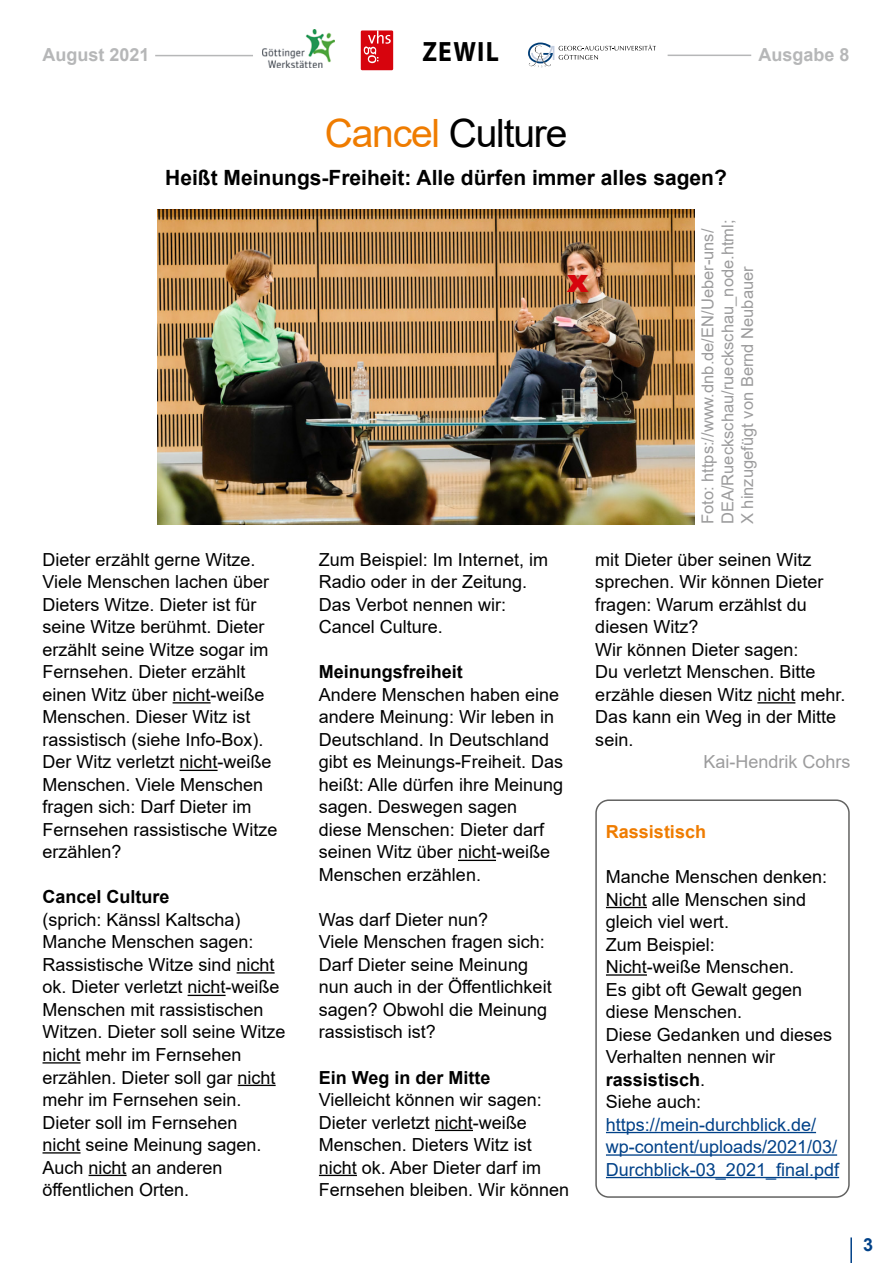
<style>
.page{position:relative;width:893px;height:1263px;background:#fff}
.page>*{position:absolute;margin:0;border:0;box-sizing:border-box;transform-origin:0 0}
.t1{font:39px "Arial";letter-spacing:-.03em;color:#000}
.t2{font:900 33px "Arial";color:#d7040d}
.t3{font:700 28.05px "Myriad Pro";letter-spacing:.05em;color:#000;scale:.91 1}
.t4{font:700 21px "Arial";color:#000}
.t5{font:18px/22.5px "Arial";color:#000}
.t6{font:18px/22.5px "Arial";color:#004188}
.t7{font:700 18px "Arial";color:#000}
.t8{font:700 18px "Arial";color:#b6b7b8}
.t9{font:18px "Arial";color:#9c9c9d}
.t10{font:700 18px "Arial";color:#ef7c00}
.t11{font:700 18px "Arial";color:#004188}
.t12{font:16.5px/19.8px "Arial";color:#9c9c9d}
.s1{color:#ef7c00}
.s2{font-weight:700}
</style>
<div class="page">
<hr style="left:850px;top:1237px;width:2px;height:26px;background:#004188">
<hr style="left:173px;top:702px;width:38px;height:1px;background:#000">
<hr style="left:180px;top:770px;width:38px;height:1px;background:#000">
<hr style="left:237px;top:972px;width:38px;height:1px;background:#000">
<hr style="left:188px;top:995px;width:38px;height:1px;background:#000">
<hr style="left:43px;top:1062px;width:38px;height:1px;background:#000">
<hr style="left:238px;top:1085px;width:38px;height:1px;background:#000">
<hr style="left:43px;top:1152px;width:38px;height:1px;background:#000">
<hr style="left:89px;top:1175px;width:38px;height:1px;background:#000">
<hr style="left:458px;top:860px;width:38px;height:1px;background:#000">
<hr style="left:435px;top:1130px;width:38px;height:1px;background:#000">
<hr style="left:319px;top:1175px;width:38px;height:1px;background:#000">
<hr style="left:757px;top:702px;width:38px;height:1px;background:#000">
<hr style="left:155px;top:55px;width:98px;height:1px;background:#b6b7b8">
<hr style="left:668px;top:55px;width:83px;height:1px;background:#b6b7b8">
<svg style="left:528px;top:42px;width:128px;height:25px"></svg>
<img style="left:263px;top:30px;width:71px;height:37px">
<div style="left:361px;top:31px;width:32px;height:39px;background:#d7040d"></div>
<svg style="left:364px;top:31px;width:27px;height:32px"></svg>
<hr style="left:606px;top:907px;width:41px;height:1px;background:#000">
<hr style="left:606px;top:974px;width:41px;height:2px;background:#000">
<hr style="left:606px;top:1132px;width:210px;height:1px;background:#004188">
<hr style="left:606px;top:1154px;width:231px;height:2px;background:#004188">
<hr style="left:606px;top:1177px;width:233px;height:1px;background:#004188">
<img style="left:157px;top:209px;width:537px;height:315px">
<div style="left:595px;top:799px;width:255px;height:399px;border:2px solid #626261;border-radius:13px"></div>
<p class="t8" style="left:43px;top:42px;width:109px">August 2021</p>
<h3 class="t3" style="left:422px;top:33px;width:86px">ZEWIL</h3>
<p class="t8" style="left:758px;top:42px;width:93px">Ausgabe 8</p>
<h1 class="t1" style="left:325px;top:107px;width:244px"><span class="s1">Cancel</span> Culture</h1>
<p class="t4" style="left:165px;top:163px;width:563px">Heißt Meinungs-Freiheit: Alle dürfen immer alles sagen?</p>
<p class="t5" style="left:43px;top:548px;width:237px">Dieter erzählt gerne Witze.<br>Viele Menschen lachen über<br>Dieters Witze. Dieter ist für seine Witze berühmt. Dieter erzählt seine Witze sogar im<br>Fernsehen. Dieter erzählt einen Witz über nicht-weiße<br>Menschen. Dieser Witz ist rassistisch (siehe Info-Box).<br>Der Witz verletzt nicht-weiße<br>Menschen. Viele Menschen fragen sich: Darf Dieter im<br>Fernsehen rassistische Witze erzählen?</p>
<p class="t7" style="left:43px;top:884px;width:129px">Cancel Culture</p>
<p class="t5" style="left:43px;top:908px;width:245px">(sprich: Känssl Kaltscha)<br>Manche Menschen sagen:<br>Rassistische Witze sind nicht ok. Dieter verletzt nicht-weiße<br>Menschen mit rassistischen<br>Witzen. Dieter soll seine Witze nicht mehr im Fernsehen erzählen. Dieter soll gar nicht mehr im Fernsehen sein.<br>Dieter soll im Fernsehen<br>nicht seine Meinung sagen.<br>Auch nicht an anderen öffentlichen Orten.</p>
<h2 class="t2" style="left:567px;top:256px;width:24px">x</h2>
<p class="t12" style="left:698px;top:524px;width:306px;rotate:-90deg">Foto: https://www.dnb.de/EN/Ueber-uns/<br>DEA/Rueckschau/rueckschau_node.html;<br>X hinzugefügt von Bernd Neubauer</p>
<p class="t5" style="left:319px;top:548px;width:231px">Zum Beispiel: Im Internet, im<br>Radio oder in der Zeitung.<br>Das Verbot nennen wir:<br>Cancel Culture.</p>
<p class="t7" style="left:319px;top:659px;width:146px">Meinungsfreiheit</p>
<p class="t5" style="left:319px;top:683px;width:246px">Andere Menschen haben eine andere Meinung: Wir leben in<br>Deutschland. In Deutschland gibt es Meinungs-Freiheit. Das heißt: Alle dürfen ihre Meinung sagen. Deswegen sagen diese Menschen: Dieter darf seinen Witz über nicht-weiße<br>Menschen erzählen.</p>
<p class="t5" style="left:319px;top:908px;width:234px">Was darf Dieter nun?<br>Viele Menschen fragen sich:<br>Darf Dieter seine Meinung nun auch in der Öffentlichkeit sagen? Obwohl die Meinung rassistisch ist?</p>
<p class="t7" style="left:319px;top:1064px;width:173px">Ein Weg in der Mitte</p>
<p class="t5" style="left:319px;top:1088px;width:252px">Vielleicht können wir sagen:<br>Dieter verletzt nicht-weiße<br>Menschen. Dieters Witz ist nicht ok. Aber Dieter darf im<br>Fernsehen bleiben. Wir können</p>
<p class="t5" style="left:595px;top:548px;width:252px">mit Dieter über seinen Witz sprechen. Wir können Dieter fragen: Warum erzählst du diesen Witz?<br>Wir können Dieter sagen:<br>Du verletzt Menschen. Bitte erzähle diesen Witz nicht mehr.<br>Das kann ein Weg in der Mitte sein.</p>
<p class="t9" style="left:703px;top:750px;width:149px">Kai-Hendrik Cohrs</p>
<p class="t10" style="left:606px;top:819px;width:102px">Rassistisch</p>
<p class="t5" style="left:606px;top:865px;width:228px">Manche Menschen denken:<br>Nicht alle Menschen sind gleich viel wert.<br>Zum Beispiel:<br>Nicht-weiße Menschen.<br>Es gibt oft Gewalt gegen diese Menschen.<br>Diese Gedanken und dieses<br>Verhalten nennen wir <span class="s2">rassistisch</span>.<br>Siehe auch:</p>
<p class="t6" style="left:606px;top:1113px;width:235px">https://mein-durchblick.de/ wp-content/uploads/2021/03/<br>Durchblick-03_2021_final.pdf</p>
<p class="t11" style="left:863px;top:1231px;width:12px">3</p>
</div>
